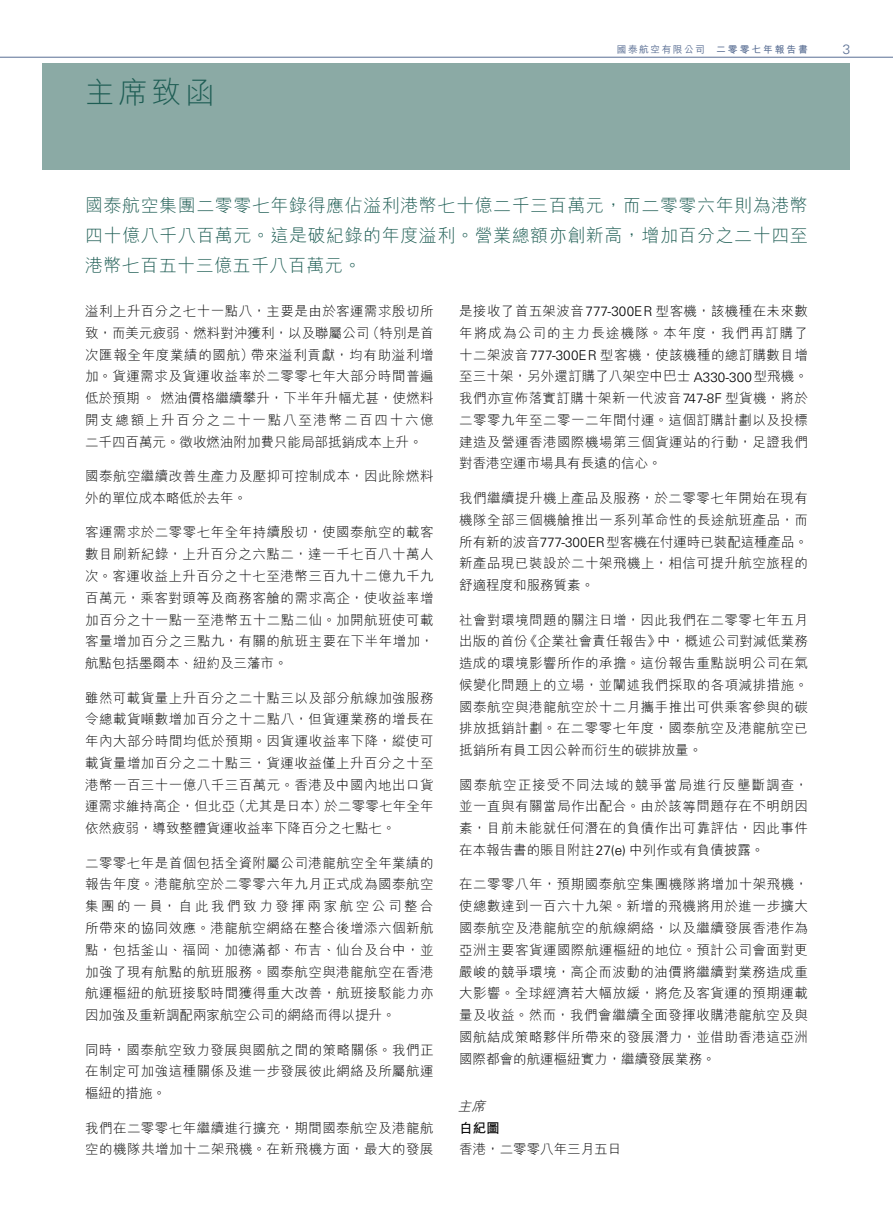
<style>
.page{position:relative;width:893px;height:1221px;background:#fff}
.page>*{position:absolute;margin:0;border:0;box-sizing:border-box;transform-origin:0 0}
.t1{font:300 30px "M Hei HK";color:#1e5d54}
.t2{font:300 18px/30px "M Hei HK";letter-spacing:.03em;color:#1e5d54;text-align:justify}
.t3{font:300 13.5px/21.8px "M Hei HK";letter-spacing:.035em;color:#000;text-align:justify}
.t4{font:300 13.5px "M Hei HK";color:#000}
.t5{font:700 13.5px "M Hei HK";color:#000}
.t6{font:italic 300 13.5px "M Hei HK";color:#000}
.t7{font:500 9.75px "M Hei HK";letter-spacing:.15em;color:#5a6f94}
.s1{font-weight:700}
.s2{font-family:"M Hei HK Format"}
.s3{font-family:"Univers"}
</style>
<div class="page">
<div style="left:43px;top:64px;width:807px;height:106px;background:#8baaa5"></div>
<hr style="left:0;top:57px;width:893px;height:1px;background:#5a6f94">
<h1 class="t1" style="left:85px;top:71px;width:130px">主席致函</h1>
<p class="t7" style="left:617px;top:42px;width:193px">國泰航空有限公司 <span class="s1">二零零七年報告書</span></p>
<h2 class="t2" style="left:85px;top:189px;width:724px">國泰航空集團二零零七年錄得應佔溢利港幣七十億二千三百萬元，而二零零六年則為港幣四十億八千八百萬元。這是破紀錄的年度溢利。營業總額亦創新高，增加百分之二十四至港幣七百五十三億五千八百萬元。</h2>
<p class="t3" style="left:85px;top:300px;width:350px">溢利上升百分之七十一點八，主要是由於客運需求殷切所致，而美元疲弱、燃料對沖獲利，以及聯屬公司（特別是首次匯報全年度業績的國航）帶來溢利貢獻，均有助溢利增加。貨運需求及貨運收益率於二零零七年大部分時間普遍低於預期。燃油價格繼續攀升，下半年升幅尤甚，使燃料開支總額上升百分之二十一點八至港幣二百四十六億二千四百萬元。徵收燃油附加費只能局部抵銷成本上升。</p>
<p class="t3" style="left:85px;top:465px;width:350px">國泰航空繼續改善生產力及壓抑可控制成本，因此除燃料外的單位成本略低於去年。</p>
<p class="t3" style="left:85px;top:521px;width:350px">客運需求於二零零七年全年持續殷切，使國泰航空的載客數目刷新紀錄，上升百分之六點二，達一千七百八十萬人次。客運收益上升百分之十七至港幣三百九十二億九千九百萬元，乘客對頭<span class="s2">等</span>及商務客艙的需求高企，使收益率增加百分之十一點一至港幣五十二點二仙。加開航班使可載客量增加百分之三點九，有關的航班主要在下半年增加，航點包括墨爾本、紐約及三藩市。</p>
<p class="t3" style="left:85px;top:686px;width:350px">雖然可載貨量上升百分之二十點三以及部分航線加強服務令總載貨噸數增加百分之十二點八，但貨運業務的增長在年內大部分時間均低於預期。因貨運收益率下降，縱使可載貨量增加百分之二十點三，貨運收益僅上升百分之十至港幣一百三十一億八千三百萬元。香港及中國內地出口貨運需求維持高企，但北亞（尤其是日本）於二零零七年全年依然疲弱，導致整體貨運收益率下降百分之七點七。</p>
<p class="t3" style="left:85px;top:851px;width:350px">二零零七年是首個包括全資附屬公司港龍航空全年業績的報告年度。港龍航空於二零零六年九月正式成為國泰航空集團的一員，自此我們致力發揮兩家航空公司整合所帶來的協同效應。港龍航空網絡在整合後增添六個新航點，包括釜山、福岡、加德滿都、布吉、仙台及台中，並加強了現有航點的航班服務。國泰航空與港龍航空在香港航運樞紐的航班接駁時間獲得重大改善，航班接駁能力亦因加強及重新調配兩家航空公司的網絡而得以提升。</p>
<p class="t3" style="left:85px;top:1038px;width:350px">同時，國泰航空致力發展與國航之間的策略關係。我們正在制定可加強這種關係及進一步發展彼此網絡及所屬航運樞紐的措施。</p>
<p class="t3" style="left:85px;top:1116px;width:350px">我們在二零零七年繼續進行擴充，期間國泰航空及港龍航空的機隊共增加十二架飛機。在新飛機方面，最大的發展</p>
<p class="t3" style="left:459px;top:300px;width:350px">是接收了首五架波音<span class="s3">777-300ER</span> 型客機，該機種在未來數年將成為公司的主力長途機隊。本年度，我們再訂購了十二架波音<span class="s3">777-300ER</span> 型客機，使該機種的總訂購數目增至三十架，另外還訂購了八架空中巴士 <span class="s3">A330-300</span>型飛機。我們亦宣佈落實訂購十架新一代波音<span class="s3">747-8F</span> 型貨機，將於二零零九年至二零一二年間付運。這個訂購計劃以及投標建造及營運香港國際機場第三個貨運站的行動，足證我們對香港空運市場具有長遠的信心。</p>
<p class="t3" style="left:459px;top:486px;width:350px">我們繼續提升機上產品及服務，於二零零七年開始在現有機隊全部三個機艙推出一系列革命性的長途航班產品，而所有新的波音<span class="s3">777-300ER</span>型客機在付運時已裝配這種產品。新產品現已裝設於二十架飛機上，相信可提升航空旅程的舒適程度和服務質素。</p>
<p class="t3" style="left:459px;top:608px;width:350px">社會對環境問題的關注日增，因此我們在二零零七年五月出版的首份《企業社會責任報告》中，概述公司對減低業務造成的環境影響所作的承擔。這份報告重點說明公司在氣候變化問題上的立場，並闡述我們採取的各項減排措施。國泰航空與港龍航空於十二月攜手推出可供乘客參與的碳排放抵銷計劃。在二零零七年度，國泰航空及港龍航空已抵銷所有員工因公幹而衍生的碳排放量。</p>
<p class="t3" style="left:459px;top:773px;width:350px">國泰航空正接受不同法域的競爭當局進行反壟斷調查，並一直與有關當局作出配合。由於該<span class="s2">等</span>問題存在不明朗因素，目前未能就任何潛在的負債作出可靠評估，因此事件在本報告書的賬目附註<span class="s3">27(e)</span> 中列作或有負債披露。</p>
<p class="t3" style="left:459px;top:873px;width:350px">在二零零八年，預期國泰航空集團機隊將增加十架飛機，使總數達到一百六十九架。新增的飛機將用於進一步擴大國泰航空及港龍航空的航線網絡，以及繼續發展香港作為亞洲主要客貨運國際航運樞紐的地位。預計公司會面對更嚴峻的競爭環境，高企而波動的油價將繼續對業務造成重大影響。全球經濟若大幅放緩，將危及客貨運的預期運載量及收益。然而，我們會繼續全面發揮收購港龍航空及與國航結成策略夥伴所帶來的發展潛力，並借助香港這亞洲國際都會的航運樞紐實力，繼續發展業務。</p>
<p class="t6" style="left:458px;top:1096px;width:33px">主席</p>
<p class="t5" style="left:459px;top:1117px;width:42px">白紀圖</p>
<p class="t4" style="left:459px;top:1139px;width:163px">香港，二零零八年三月五日</p>
</div>
